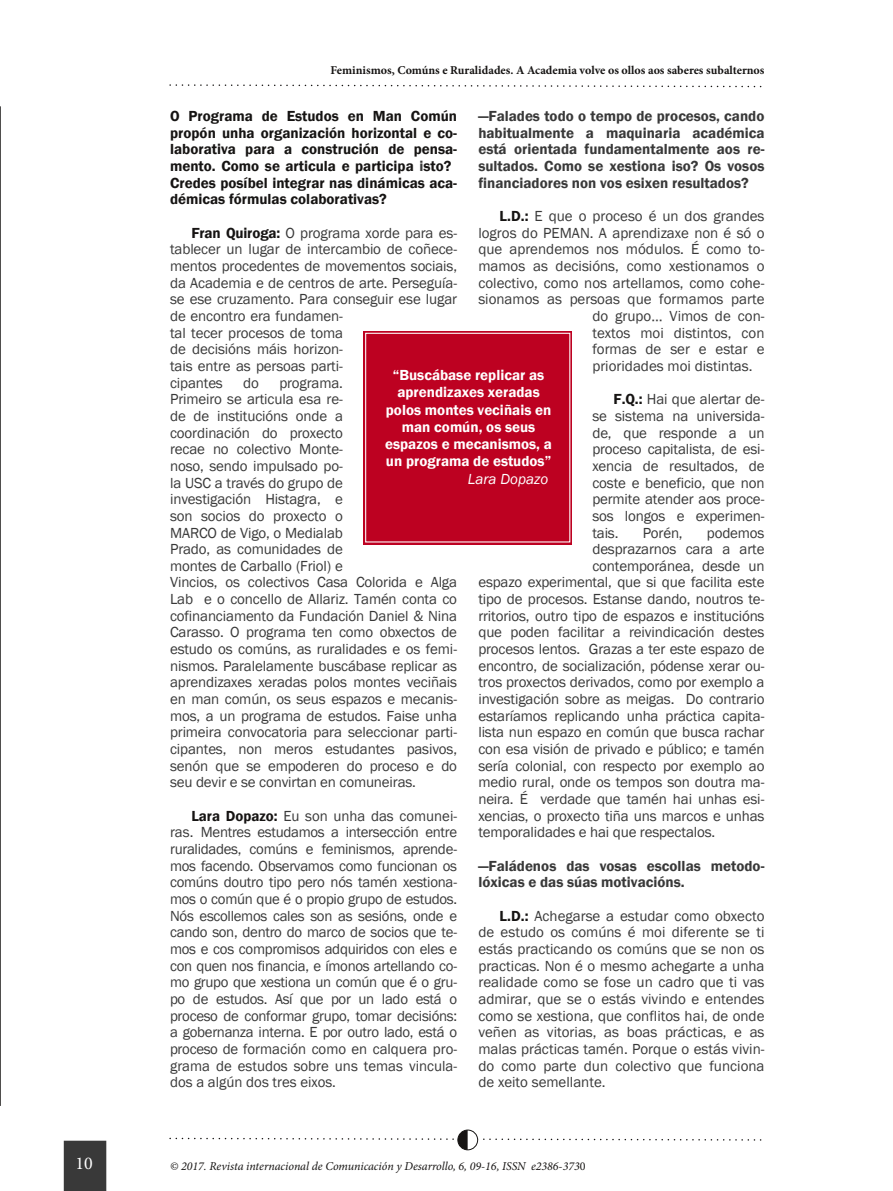
<style>
.page{position:relative;width:893px;height:1191px;background:#fff}
.page>*{position:absolute;margin:0;border:0;box-sizing:border-box;transform-origin:0 0}
.t1{font:18px "Minion Pro";color:#fff}
.t2{font:15px/16.6px "Franklin Gothic";letter-spacing:-.01em;color:#393939;text-align:justify}
.t3{font:600 15px/16.6px "Franklin Gothic";color:#393939;text-align:justify}
.t4{font:600 15px/16.6px "Franklin Gothic";color:#161413}
.t5{font:600 15px/17.2px "Franklin Gothic";color:#fff;text-align:center}
.t6{font:italic 15px "Franklin Gothic";color:#fff}
.t7{font:italic 12px "Minion Pro";color:#161413}
.t8{font:700 12px "Minion Pro";color:#161413}
.s1{color:#393939}
.s2{font-weight:600;color:#161413}
.s3{font-style:normal}
</style>
<div class="page">
<svg style="left:169px;top:84px;width:593px;height:4px"></svg>
<div style="left:64px;top:1140px;width:42px;height:51px;background:#393939"></div>
<div style="left:457px;top:1128px;width:22px;height:23px;border:2px solid #fff;border-radius:50%"></div>
<div style="left:457px;top:1129px;width:21px;height:21px;border:1px solid #161413;border-radius:50%"></div>
<svg style="left:169px;top:1130px;width:593px;height:19px"></svg>
<hr style="left:0;top:106px;width:1px;height:1000px;background:#161413">
<div style="left:364px;top:331px;width:208px;height:213px;background:#bd0121"></div>
<div style="left:365px;top:333px;width:205px;height:209px;border:1px solid #fff"></div>
<p class="t8" style="left:331px;top:65px;width:435px">Feminismos, Comúns e Ruralidades. A Academia volve os ollos aos saberes subalternos</p>
<p class="t4" style="left:170px;top:107px;width:289px">O Programa de Estudos en Man Común propón unha organización horizontal e co&shy;laborativa para a construción de pensa&shy;mento. Como se articula e participa <span class="s1">i</span>sto?<br>Credes posíbel integrar nas dinámicas aca&shy;démicas fórmulas colaborativas?</p>
<p class="t2" style="left:170px;top:224px;width:289px;text-align:left;text-indent:21px"><span class="s2">Fran Quiroga:</span> O programa xorde para es&shy;tablecer un lugar de intercambio de coñece&shy;mentos procedentes de movementos sociais, da Academia e de centros de arte. Perseguía&shy;se ese cruzamento. Para conseguir ese lugar de encontro era fundamen-<br>tal tecer procesos de toma<br>de decisións máis horizon-<br>tais entre as persoas parti-<br>cipantes</p>
<p class="t3" style="left:478px;top:107px;width:288px">—Falades todo o tempo de procesos, cando habitualmente a maquinaria académica está orientada fundamentalmente aos re&shy;sultados. Como se xestiona iso? Os vosos financiadores non vos esixen resultados?</p>
<p class="t2" style="left:500px;top:207px;width:266px"><span class="s2">L.D.:</span> E que o proceso é un dos grandes</p>
<p class="t2" style="left:478px;top:224px;width:288px">logros do PEMAN. A aprendizaxe non é só o</p>
<p class="t2" style="left:478px;top:241px;width:288px">que aprendemos nos módulos. É como to-</p>
<p class="t2" style="left:478px;top:257px;width:288px">mamos as decisións, como xestionamos o</p>
<p class="t2" style="left:478px;top:274px;width:288px">colectivo, como nos artellamos, como cohe-</p>
<p class="t2" style="left:478px;top:291px;width:288px">sionamos as persoas que formamos parte</p>
<p class="t2" style="left:592px;top:307px;width:174px">do grupo… Vimos de con-</p>
<p class="t2" style="left:592px;top:324px;width:174px">textos moi distintos, con</p>
<p class="t2" style="left:592px;top:341px;width:174px">formas de ser e estar e</p>
<p class="t2" style="left:592px;top:357px;width:162px">prioridades moi distintas.</p>
<p class="t2" style="left:592px;top:391px;width:174px;text-indent:21px"><span class="s2">F.Q.:</span> Hai que alertar de&shy;se sistema na universida&shy;de, que responde a un proceso capitalista, de esi&shy;xencia de resultados, de coste e beneficio, que non permite atender aos proce&shy;sos longos e experimen&shy;tais.</p>
<p class="t5" style="left:385px;top:366px;width:168px">“Buscábase replicar as aprendizaxes xeradas polos montes veciñais en man común, os seus espazos e mecanismos, a un programa de estudos”</p>
<p class="t6" style="left:468px;top:470px;width:82px">Lara Dopazo</p>
<p class="t2" style="left:243px;top:374px;width:17px">do</p>
<p class="t2" style="left:170px;top:374px;width:289px;text-align:left;text-indent:109px">programa.<br>Primeiro se articula esa re-<br>de de institucións onde a<br>coordinación do proxecto<br>recae no colectivo Monte-<br>noso, sendo impulsado po-<br>la USC a través do grupo de<br>investigación Histagra, e<br>son socios do proxecto o<br>MARCO de Vigo, o Medialab<br>Prado, as comunidades de<br>montes de Carballo (Friol) e<br>Vincios, os colectivos Casa Colorida e Alga Lab e o concello de Allariz. Tamén conta co cofinanciamento da Fundación Daniel &amp; Nina Carasso. O programa ten como obxectos de estudo os comúns, as ruralidades e os femi&shy;nismos. Paralelamente buscábase replicar as aprendizaxes xeradas polos montes veciñais en man común, os seus espazos e mecanis&shy;mos, a un programa de estudos. Faise unha primeira convocatoria para seleccionar parti&shy;cipantes, non meros estudantes pasivos, senón que se empoderen do proceso e do seu devir e se convirtan en comuneiras.</p>
<p class="t2" style="left:170px;top:807px;width:289px;text-indent:21px"><span class="s2">Lara Dopazo:</span> Eu son unha das comunei&shy;ras. Mentres estudamos a intersección entre ruralidades, comúns e feminismos, aprende&shy;mos facendo. Observamos como funcionan os comúns doutro tipo pero nós tamén xestiona&shy;mos o común que é o propio grupo de estudos.<br>Nós escollemos cales son as sesións, onde e cando son, dentro do marco de socios que te&shy;mos e cos compromisos adquiridos con eles e con quen nos financia, e ímonos artellando co&shy;mo grupo que xestiona un común que é o gru&shy;po de estudos. Así que por un lado está o proceso de conformar grupo, tomar decisións: a gobernanza interna. E por outro lado, está o proceso de formación como en calquera pro&shy;grama de estudos sobre uns temas vincula&shy;dos a algún dos tres eixos.</p>
<p class="t2" style="left:643px;top:524px;width:42px">Porén,</p>
<p class="t2" style="left:707px;top:524px;width:59px">podemos</p>
<p class="t2" style="left:592px;top:540px;width:174px">desprazarnos cara a arte</p>
<p class="t2" style="left:592px;top:557px;width:174px">contemporánea, desde un</p>
<p class="t2" style="left:478px;top:574px;width:288px">espazo experimental, que si que facilita este</p>
<p class="t2" style="left:478px;top:590px;width:288px">tipo de procesos. Estanse dando, noutros te-</p>
<p class="t2" style="left:478px;top:607px;width:288px">rritorios, outro tipo de espazos e institucións</p>
<p class="t2" style="left:478px;top:624px;width:288px">que poden facilitar a reivindicación destes</p>
<p class="t2" style="left:478px;top:640px;width:288px">procesos lentos. Grazas a ter este espazo de</p>
<p class="t2" style="left:478px;top:657px;width:288px">encontro, de socialización, pódense xerar ou-</p>
<p class="t2" style="left:478px;top:674px;width:288px">tros proxectos derivados, como por exemplo a</p>
<p class="t2" style="left:478px;top:690px;width:288px">investigación sobre as meigas. Do contrario</p>
<p class="t2" style="left:478px;top:707px;width:288px">estaríamos replicando unha práctica capita-</p>
<p class="t2" style="left:478px;top:724px;width:288px">lista nun espazo en común que busca rachar</p>
<p class="t2" style="left:478px;top:740px;width:288px">con esa visión de privado e público; e tamén</p>
<p class="t2" style="left:478px;top:757px;width:288px">sería colonial, con respecto por exemplo ao</p>
<p class="t2" style="left:478px;top:773px;width:288px">medio rural, onde os tempos son doutra ma-</p>
<p class="t2" style="left:478px;top:790px;width:288px">neira. É verdade que tamén hai unhas esi-</p>
<p class="t2" style="left:478px;top:807px;width:288px">xencias, o proxecto tiña uns marcos e unhas</p>
<p class="t2" style="left:478px;top:823px;width:238px">temporalidades e hai que respectalos.</p>
<p class="t3" style="left:478px;top:857px;width:288px">—Faládenos das vosas escollas metodo&shy;lóxicas e das súas motivacións.</p>
<p class="t2" style="left:478px;top:907px;width:288px;text-indent:21px"><span class="s2">L.D.:</span> Achegarse a estudar como obxecto de estudo os comúns é moi diferente se ti estás practicando os comúns que se non os practicas. Non é o mesmo achegarte a unha realidade como se fose un cadro que ti vas admirar, que se o estás vivindo e entendes como se xestiona, que conflitos hai, de onde veñen as vitorias, as boas prácticas, e as malas prácticas tamén. Porque o estás vivin&shy;do como parte dun colectivo que funciona de xeito semellante.</p>
<p class="t1" style="left:75px;top:1155px;width:19px">10</p>
<p class="t7" style="left:170px;top:1161px;width:417px">© 2017. Revista internacional de Comunicación y Desarrollo, 6, 09-16, ISSN e2386-373<span class="s3">0</span></p>
</div>
